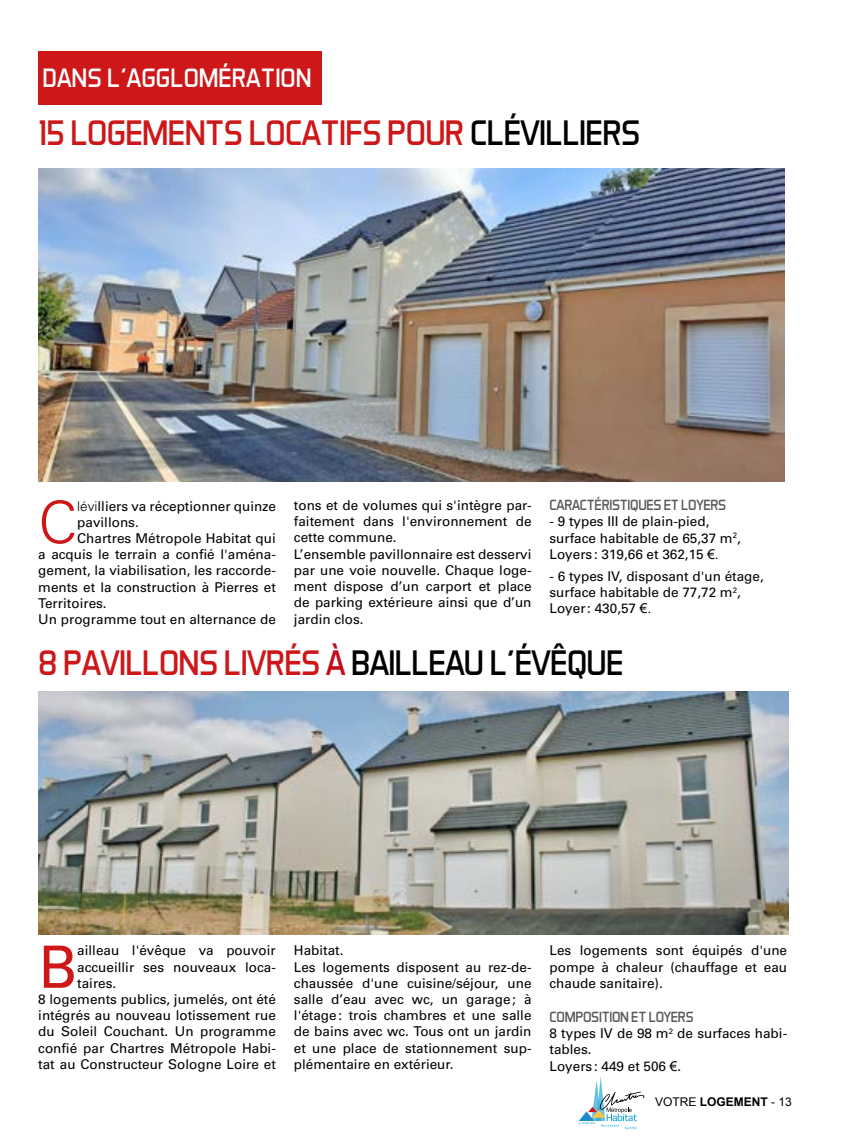
<style>
.page{position:relative;width:851px;height:1136px;background:#fff}
.page>*{position:absolute;margin:0;border:0;box-sizing:border-box;transform-origin:0 0}
.t1{font:300 58.35px "Univers";color:#cd1719}
.t2{font:58.35px "Univers";color:#cd1719}
.t3{font:36px "Aero Matics";letter-spacing:-.02em;color:#cd1719}
.t4{font:27px "Aero Matics";color:#fff}
.t5{font:15px "Aero Matics";letter-spacing:-.02em;color:#575756}
.t6{font:13.5px/16.2px "Univers";color:#000}
.t7{font:12px "Arial";color:#000}
.s1{color:#000}
.s2{font-weight:300}
.s3{font-family:"Arial"}
.s4{color:#c40c1b}
.s5{font-weight:700}
</style>
<div class="page">
<svg style="left:579px;top:1076px;width:65px;height:53px"></svg>
<div style="left:38px;top:51px;width:283px;height:54px;background:#cd1719"></div>
<img style="left:38px;top:168px;width:746px;height:313px">
<img style="left:38px;top:691px;width:750px;height:243px">
<h3 class="t4" style="left:43px;top:62px;width:270px">DANS L'AGGLOMÉRATION</h3>
<h2 class="t3" style="left:38px;top:111px;width:603px">15 LOGEMENTS LOCATIFS POUR <span class="s1">CLÉVILLIERS</span></h2>
<p class="t6" style="left:294px;top:497px;width:239px">tons et de volumes qui s'intègre par&shy;faitement dans l'environnement de cette commune.<br>L’ensemble pavillonnaire est desservi par une voie nouvelle. Chaque loge&shy;ment dispose d’un carport et place de parking extérieure ainsi que d’un jardin clos.</p>
<p class="t5" style="left:549px;top:496px;width:178px">CARACTÉRISTIQUES ET LOYERS</p>
<h1 class="t1" style="left:38px;top:487px;width:40px">C</h1>
<p class="t6" style="left:77px;top:498px;width:200px"><span class="s2">lévi</span>lliers va réceptionner quinze</p>
<p class="t6" style="left:549px;top:513px;width:193px">- 9 types III de plain-pied, surface habitable de 65,37 m<sup>2</sup>,<br>Loyers: 319,66 et 362,15 <span class="s3">€.</span></p>
<p class="t6" style="left:549px;top:568px;width:216px">- 6 types IV, disposant d'un étage, surface habitable de 77,72 m<sup>2</sup>,<br>Loyer: 430,57 <span class="s3">€.</span></p>
<h2 class="t3" style="left:38px;top:641px;width:586px">8 PAVILLONS LIVRÉS <span class="s4">À</span> <span class="s1">BAILLEAU L'ÉVÊQUE</span></h2>
<p class="t6" style="left:77px;top:514px;width:63px">pavillons.</p>
<p class="t6" style="left:77px;top:530px;width:200px">Chartres Métropole Habitat qui</p>
<p class="t6" style="left:38px;top:546px;width:239px">a acquis le terrain a confié l'aména-</p>
<p class="t6" style="left:38px;top:562px;width:239px">gement, la viabilisation, les raccorde-</p>
<p class="t6" style="left:38px;top:579px;width:239px">ments et la construction à Pierres et</p>
<p class="t6" style="left:38px;top:595px;width:70px">Territoires.</p>
<p class="t6" style="left:38px;top:611px;width:239px">Un programme tout en alternance de</p>
<h1 class="t2" style="left:38px;top:932px;width:40px">B</h1>
<p class="t6" style="left:77px;top:942px;width:200px">ailleau l'évêque va pouvoir</p>
<p class="t6" style="left:77px;top:958px;width:200px">accueillir ses nouveaux loca-</p>
<p class="t6" style="left:77px;top:974px;width:41px">taires.</p>
<p class="t6" style="left:38px;top:991px;width:239px">8 logements publics, jumelés, ont été</p>
<p class="t6" style="left:38px;top:1007px;width:239px">intégrés au nouveau lotissement rue</p>
<p class="t6" style="left:38px;top:1023px;width:239px">du Soleil Couchant. Un programme</p>
<p class="t6" style="left:38px;top:1039px;width:239px">confié par Chartres Métropole Habi-</p>
<p class="t6" style="left:38px;top:1055px;width:239px">tat au Constructeur Sologne Loire et</p>
<p class="t6" style="left:294px;top:942px;width:239px">Habitat.<br>Les logements disposent au rez-de&shy;chaussée d'une cuisine/séjour, une salle d’eau avec wc, un garage; à l'étage: trois chambres et une salle de bains avec wc. Tous ont un jardin et une place de stationnement sup&shy;plémentaire en extérieur.</p>
<p class="t6" style="left:549px;top:942px;width:239px;text-align:justify">Les logements sont équipés d'une pompe à chaleur (chauffage et eau chaude sanitaire).</p>
<p class="t5" style="left:549px;top:1007px;width:146px">COMPOSITION ET LOYERS</p>
<p class="t6" style="left:549px;top:1025px;width:239px">8 types IV de 98 m<sup>2</sup> de surfaces habi&shy;tables.<br>Loyers : 449 et 506 <span class="s3">€</span>.</p>
<p class="t7" style="left:655px;top:1094px;width:138px">VOTRE <span class="s5">LOGEMENT</span> - 13</p>
</div>
